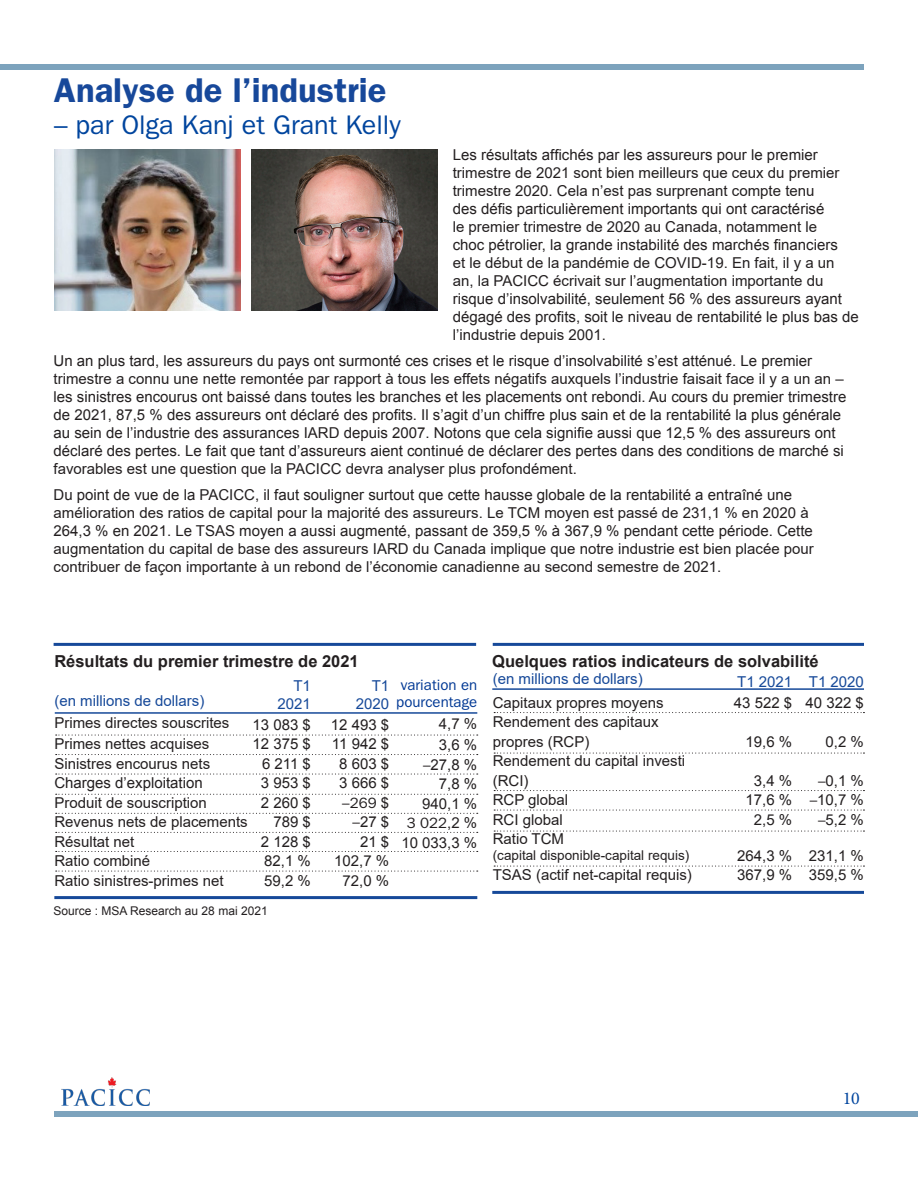
<style>
.page{position:relative;width:918px;height:1188px;background:#fff}
.page>*{position:absolute;margin:0;border:0;box-sizing:border-box;transform-origin:0 0}
.t1{font:600 34.5px "ITC Franklin Gothic Std";color:#17489a}
.t2{font:27px "ITC Franklin Gothic Std";color:#00459e}
.t3{font:18px "Minion Pro";color:#00459e}
.t4{font:700 16.5px "Arial";color:#231f20}
.t5{font:15px/18px "Arial";color:#231f20}
.t6{font:15px/18px "Arial";color:#164999;text-align:right}
.t7{font:15px "ITC Franklin Gothic Std";color:#003894}
.t8{font:15px "ITC Franklin Gothic Std";color:#231f20}
.t9{font:13.5px "Arial";color:#231f20}
.t10{font:12px "Arial";color:#231f20}
.s1{font-family:"ITC Franklin Gothic Std"}
.s2{font-family:"Arial"}
</style>
<div class="page">
<div style="left:0;top:65px;width:864px;height:5px;background:#7da3bd"></div>
<div style="left:54px;top:1111px;width:864px;height:6px;background:#7da3bd"></div>
<hr style="left:55px;top:712px;width:422px;height:2px;background:#164999">
<hr style="left:492px;top:688px;width:372px;height:2px;background:#164999">
<hr style="left:54px;top:643px;width:422px;height:3px;background:#164999">
<hr style="left:493px;top:643px;width:371px;height:3px;background:#164999">
<hr style="left:54px;top:896px;width:423px;height:3px;background:#164999">
<hr style="left:492px;top:891px;width:372px;height:3px;background:#164999">
<svg style="left:56px;top:735px;width:422px;height:1px"></svg>
<svg style="left:56px;top:754px;width:422px;height:1px"></svg>
<svg style="left:56px;top:774px;width:422px;height:1px"></svg>
<svg style="left:56px;top:813px;width:422px;height:1px"></svg>
<svg style="left:56px;top:832px;width:422px;height:1px"></svg>
<svg style="left:494px;top:712px;width:370px;height:1px"></svg>
<svg style="left:494px;top:753px;width:370px;height:1px"></svg>
<svg style="left:494px;top:790px;width:370px;height:1px"></svg>
<svg style="left:494px;top:810px;width:370px;height:1px"></svg>
<svg style="left:494px;top:831px;width:370px;height:1px"></svg>
<svg style="left:494px;top:866px;width:370px;height:1px"></svg>
<svg style="left:56px;top:794px;width:422px;height:1px"></svg>
<svg style="left:56px;top:851px;width:422px;height:1px"></svg>
<svg style="left:56px;top:871px;width:422px;height:1px"></svg>
<img style="left:54px;top:149px;width:187px;height:162px">
<img style="left:251px;top:149px;width:187px;height:162px">
<img style="left:62px;top:1078px;width:88px;height:28px">
<h2 class="t1" style="left:54px;top:70px;width:334px">Analyse de l’industrie</h2>
<p class="t2" style="left:54px;top:109px;width:348px">– par Olga Kanj et Grant Kelly</p>
<p class="t5" style="left:453px;top:146px;width:408px">Les résultats affichés par les assureurs pour le premier trimestre de 2021 sont bien meilleurs que ceux du premier trimestre 2020. Cela n’est pas surprenant compte tenu<br>des défis particulièrement importants qui ont caractérisé<br>le premier trimestre de 2020 au Canada, notamment le<br>choc pétrolier, la grande instabilité des marchés financiers<br>et le début de la pandémie de COVID-19. En fait, il y a un an, la PACICC écrivait sur l’augmentation importante du risque d’insolvabilité, seulement 56 % des assureurs ayant dégagé des profits, soit le niveau de rentabilité le plus bas de l’industrie depuis 2001.</p>
<p class="t5" style="left:54px;top:352px;width:794px">Un an plus tard, les assureurs du pays ont surmonté ces crises et le risque d’insolvabilité s’est atténué. Le premier trimestre a connu une nette remontée par rapport à tous les effets négatifs auxquels l’industrie faisait face il y a un an – les sinistres encourus ont baissé dans toutes les branches et les placements ont rebondi. Au cours du premier trimestre de 2021, 87,5 % des assureurs ont déclaré des profits. Il s’agit d’un chiffre plus sain et de la rentabilité la plus générale au sein de l’industrie des assurances IARD depuis 2007. Notons que cela signifie aussi que 12,5 % des assureurs ont déclaré des pertes. Le fait que tant d’assureurs aient continué de déclarer des pertes dans des conditions de marché si favorables est une question que la PACICC devra analyser plus profondément.</p>
<p class="t5" style="left:54px;top:485px;width:762px">Du point de vue de la PACICC, il faut souligner surtout que cette hausse globale de la rentabilité a entraîné une amélioration des ratios de capital pour la majorité des assureurs. Le TCM moyen est passé de 231,1 % en 2020 à 264,3 % en 2021. Le TSAS moyen a aussi augmenté, passant de 359,5 % à 367,9 % pendant cette période. Cette augmentation du capital de base des assureurs IARD du Canada implique que notre industrie est bien placée pour contribuer de façon importante à un rebond de l’économie canadienne au second semestre de 2021.</p>
<h3 class="t4" style="left:54px;top:650px;width:306px">Résultats du premier trimestre de 2021</h3>
<p class="t6" style="left:278px;top:677px;width:35px">T1<br>2021</p>
<p class="t6" style="left:356px;top:677px;width:35px">T1<br>2020</p>
<p class="t7" style="left:401px;top:676px;width:78px">variation en</p>
<p class="t6" style="left:54px;top:692px;width:152px">(en millions de dollars)</p>
<p class="t7" style="left:396px;top:693px;width:82px">pourcentage</p>
<p class="t5" style="left:54px;top:714px;width:177px">Primes directes souscrites</p>
<p class="t5" style="left:253px;top:716px;width:60px">13 083 $</p>
<p class="t5" style="left:331px;top:716px;width:60px">12 493 $</p>
<p class="t5" style="left:439px;top:715px;width:40px">4,7 %</p>
<p class="t5" style="left:54px;top:735px;width:157px">Primes nettes acquises</p>
<p class="t5" style="left:253px;top:735px;width:60px">12 375 $</p>
<p class="t5" style="left:332px;top:735px;width:59px">11 942 $</p>
<p class="t5" style="left:439px;top:736px;width:40px">3,6 %</p>
<p class="t5" style="left:54px;top:755px;width:157px">Sinistres encourus nets</p>
<p class="t5" style="left:262px;top:755px;width:50px">6 211 $</p>
<p class="t5" style="left:339px;top:755px;width:52px">8 603 $</p>
<p class="t5" style="left:423px;top:755px;width:56px"><span class="s1">–</span>27,8 %</p>
<p class="t5" style="left:54px;top:774px;width:150px">Charges d’exploitation</p>
<p class="t5" style="left:261px;top:774px;width:52px">3 953 $</p>
<p class="t5" style="left:339px;top:774px;width:52px">3 666 $</p>
<p class="t5" style="left:439px;top:775px;width:40px">7,8 %</p>
<p class="t5" style="left:54px;top:794px;width:154px">Produit de souscription</p>
<p class="t5" style="left:261px;top:794px;width:52px">2 260 $</p>
<p class="t8" style="left:342px;top:794px;width:49px">–269 <span class="s2">$</span></p>
<p class="t5" style="left:422px;top:794px;width:57px">940,1 %</p>
<p class="t5" style="left:54px;top:813px;width:195px">Revenus nets de placements</p>
<p class="t5" style="left:273px;top:813px;width:39px">789 $</p>
<p class="t5" style="left:353px;top:813px;width:38px"><span class="s1">–</span>27 $</p>
<p class="t8" style="left:407px;top:814px;width:72px">3 022<span class="s2">,2 %</span></p>
<p class="t5" style="left:54px;top:833px;width:82px">Résultat net</p>
<p class="t5" style="left:261px;top:833px;width:52px">2 128 $</p>
<p class="t5" style="left:360px;top:833px;width:31px">21 $</p>
<p class="t5" style="left:401px;top:833px;width:77px">10 033,3 %</p>
<p class="t5" style="left:54px;top:852px;width:97px">Ratio combiné</p>
<p class="t5" style="left:264px;top:852px;width:48px">82,1 %</p>
<p class="t5" style="left:334px;top:852px;width:57px">102,7 %</p>
<p class="t5" style="left:54px;top:872px;width:171px">Ratio sinistres-primes net</p>
<p class="t5" style="left:264px;top:872px;width:48px">59,2 %</p>
<p class="t5" style="left:343px;top:872px;width:48px">72,0 %</p>
<p class="t10" style="left:54px;top:903px;width:216px">Source : MSA Research au 28 mai 2021</p>
<h3 class="t4" style="left:492px;top:650px;width:328px">Quelques ratios indicateurs de solvabilité</h3>
<p class="t6" style="left:493px;top:670px;width:152px">(en millions de dollars)</p>
<p class="t6" style="left:737px;top:673px;width:57px">T1 2021</p>
<p class="t6" style="left:809px;top:673px;width:57px">T1 2020</p>
<p class="t5" style="left:493px;top:694px;width:172px">Capitaux propres moyens</p>
<p class="t5" style="left:734px;top:694px;width:60px">43 522 $</p>
<p class="t5" style="left:806px;top:694px;width:60px">40 322 $</p>
<p class="t5" style="left:493px;top:712px;width:167px;line-height:19.5px">Rendement des capitaux propres (RCP)</p>
<p class="t5" style="left:746px;top:733px;width:48px">19,6 %</p>
<p class="t5" style="left:826px;top:733px;width:40px">0,2 %</p>
<p class="t5" style="left:493px;top:751px;width:194px;line-height:19.5px">Rendement du capital investi (RCI)</p>
<p class="t5" style="left:754px;top:772px;width:40px">3,4 %</p>
<p class="t5" style="left:818px;top:772px;width:47px"><span class="s1">–</span>0,1 %</p>
<p class="t5" style="left:493px;top:791px;width:77px">RCP global</p>
<p class="t5" style="left:746px;top:791px;width:48px">17,6 %</p>
<p class="t5" style="left:810px;top:791px;width:56px"><span class="s1">–</span>10,7 %</p>
<p class="t5" style="left:493px;top:811px;width:72px">RCI global</p>
<p class="t5" style="left:754px;top:811px;width:40px">2,5 %</p>
<p class="t5" style="left:818px;top:811px;width:47px"><span class="s1">–</span>5,2 %</p>
<p class="t5" style="left:493px;top:830px;width:73px">Ratio TCM</p>
<p class="t9" style="left:493px;top:847px;width:198px">(capital disponible-capital requis)</p>
<p class="t5" style="left:737px;top:847px;width:57px">264,3 %</p>
<p class="t5" style="left:809px;top:847px;width:57px">231,1 %</p>
<p class="t5" style="left:493px;top:866px;width:201px">TSAS (actif net-capital requis)</p>
<p class="t5" style="left:737px;top:866px;width:57px">367,9 %</p>
<p class="t5" style="left:809px;top:866px;width:57px">359,5 %</p>
<p class="t3" style="left:843px;top:1086px;width:19px">10</p>
</div>
